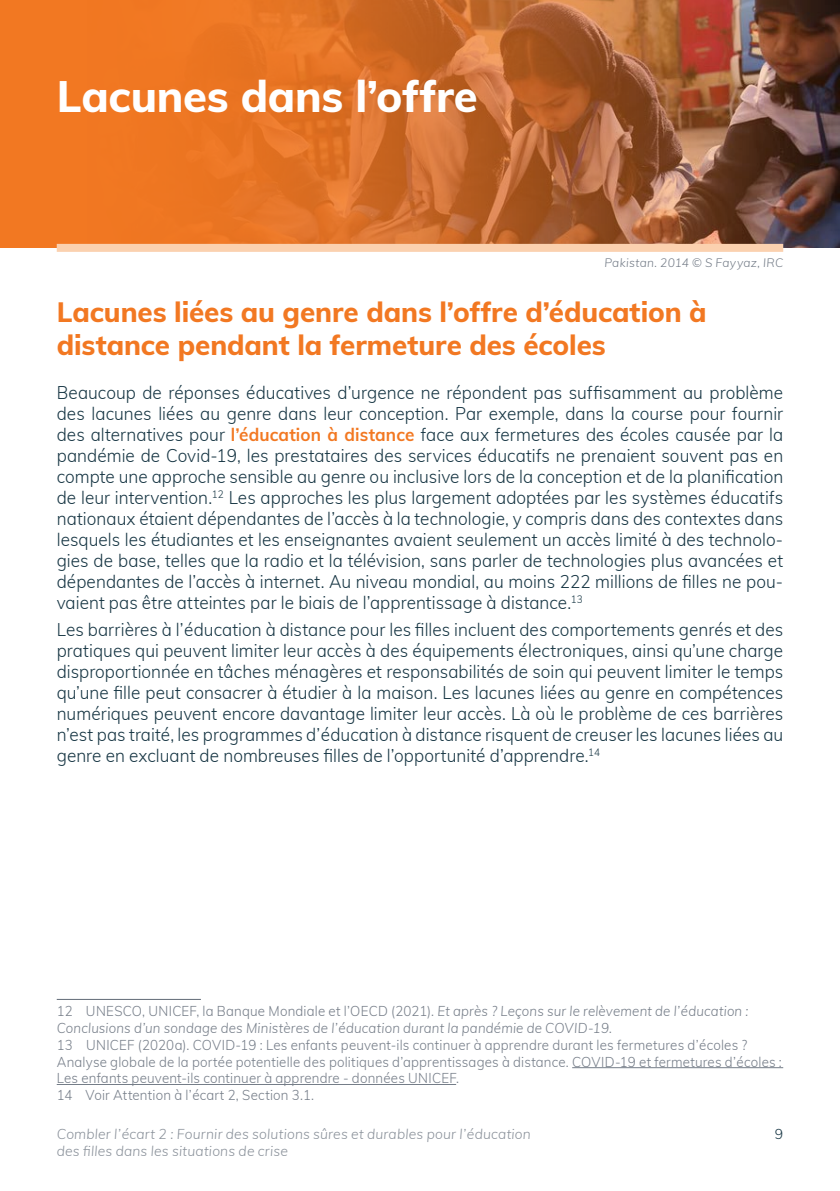
<style>
.page{position:relative;width:840px;height:1191px;background:#fff}
.page>*{position:absolute;margin:0;border:0;box-sizing:border-box;transform-origin:0 0}
.Header_Level_1_PHOTO{font:800 44px "Muli";letter-spacing:-.005em;color:#fff}
.Header_Level_2{font:800 28px/33.6px "Muli";letter-spacing:-.005em;color:#f27822}
.Paragraph_Style{font:300 18px/21px "Muli";letter-spacing:.005em;color:#163543;text-align:justify;scale:.95 1}
.Footnotes{font:300 14px/16.8px "Muli";letter-spacing:.015em;color:#757d88;scale:.95 1}
.Footnotes-2{font:italic 300 14px/16.8px "Muli";letter-spacing:.015em;color:#757d88;scale:.95 1}
.t1{font:italic 300 14px "Muli";letter-spacing:.015em;color:#8a919a}
.t2{font:300 14px "Muli";color:#163543}
.INEE_Subtitle{font:italic 300 12px "Muli";letter-spacing:.025em;color:#757d88}
.s1{font-weight:700;color:#f27822}
.s2{font-style:normal}
</style>
<div class="page">
<img style="left:331px;top:0;width:508px;height:248px">
<div style="left:0;top:0;width:331px;height:248px;background:#f27822"></div>
<div style="left:57px;top:244px;width:725px;height:8px;background:#fbd1af"></div>
<hr style="left:57px;top:999px;width:144px;height:1px;background:#616b77">
<hr style="left:572px;top:1067px;width:210px;height:1px;background:#757d88">
<hr style="left:57px;top:1084px;width:399px;height:1px;background:#757d88">
<p class="Header_Level_1_PHOTO" style="left:57px;top:64px;width:422px">Lacunes dans l’offre</p>
<p class="INEE_Subtitle" style="left:604px;top:253px;width:180px">Pakistan. 2014 © S Fayyaz, IRC</p>
<p class="Header_Level_2" style="left:57px;top:293px;width:651px">Lacunes liées au genre dans l’offre d’éducation à distance pendant la fermeture des écoles</p>
<p class="Paragraph_Style" style="left:57px;top:381px;width:765px">Beaucoup de réponses éducatives d’urgence ne répondent pas suffisamment au problème des lacunes liées au genre dans leur conception. Par exemple, dans la course pour fournir des alternatives pour <span class="s1">l’éducation à distance</span> face aux fermetures des écoles causée par la pandémie de Covid-19, les prestataires des services éducatifs ne prenaient souvent pas en compte une approche sensible au genre ou inclusive lors de la conception et de la planification de leur intervention.<sup>12</sup> Les approches les plus largement adoptées par les systèmes éducatifs nationaux étaient dépendantes de l’accès à la technologie, y compris dans des contextes dans lesquels les étudiantes et les enseignantes avaient seulement un accès limité à des technolo&shy;gies de base, telles que la radio et la télévision, sans parler de technologies plus avancées et dépendantes de l’accès à internet. Au niveau mondial, au moins 222 millions de filles ne pou&shy;vaient pas être atteintes par le biais de l’apprentissage à distance.<sup>13</sup></p>
<p class="Paragraph_Style" style="left:57px;top:618px;width:765px">Les barrières à l’éducation à distance pour les filles incluent des comportements genrés et des pratiques qui peuvent limiter leur accès à des équipements électroniques, ainsi qu’une charge disproportionnée en tâches ménagères et responsabilités de soin qui peuvent limiter le temps qu’une fille peut consacrer à étudier à la maison. Les lacunes liées au genre en compétences numériques peuvent encore davantage limiter leur accès. Là où le problème de ces barrières n’est pas traité, les programmes d’éducation à distance risquent de creuser les lacunes liées au genre en excluant de nombreuses filles de l’opportunité d’apprendre.<sup>14</sup></p>
<p class="Footnotes-2" style="left:57px;top:1002px;width:729px"><span class="s2">12 UNESCO, UNICEF, la Banque Mondiale et l’OECD (2021).</span> Et après ? Leçons sur le relèvement de l’éducation :<br>Conclusions d’un sondage des Ministères de l’éducation durant la pandémie de COVID-19.</p>
<p class="Footnotes" style="left:57px;top:1035px;width:764px">13 UNICEF (2020a). COVID-19 : Les enfants peuvent-ils continuer à apprendre durant les fermetures d’écoles ?<br>Analyse globale de la portée potentielle des politiques d’apprentissages à distance. COVID-19 et fermetures d’écoles :<br>Les enfants peuvent-ils continuer à apprendre - données UNICEF.</p>
<p class="Footnotes" style="left:57px;top:1086px;width:272px">14 Voir Attention à l’écart 2, Section 3.1.</p>
<p class="t1" style="left:57px;top:1123px;width:475px">Combler l’écart 2 : Fournir des solutions sûres et durables pour l’éducation</p>
<p class="t2" style="left:774px;top:1123px;width:10px">9</p>
<p class="t1" style="left:57px;top:1140px;width:232px">des filles dans les situations de crise</p>
</div>
